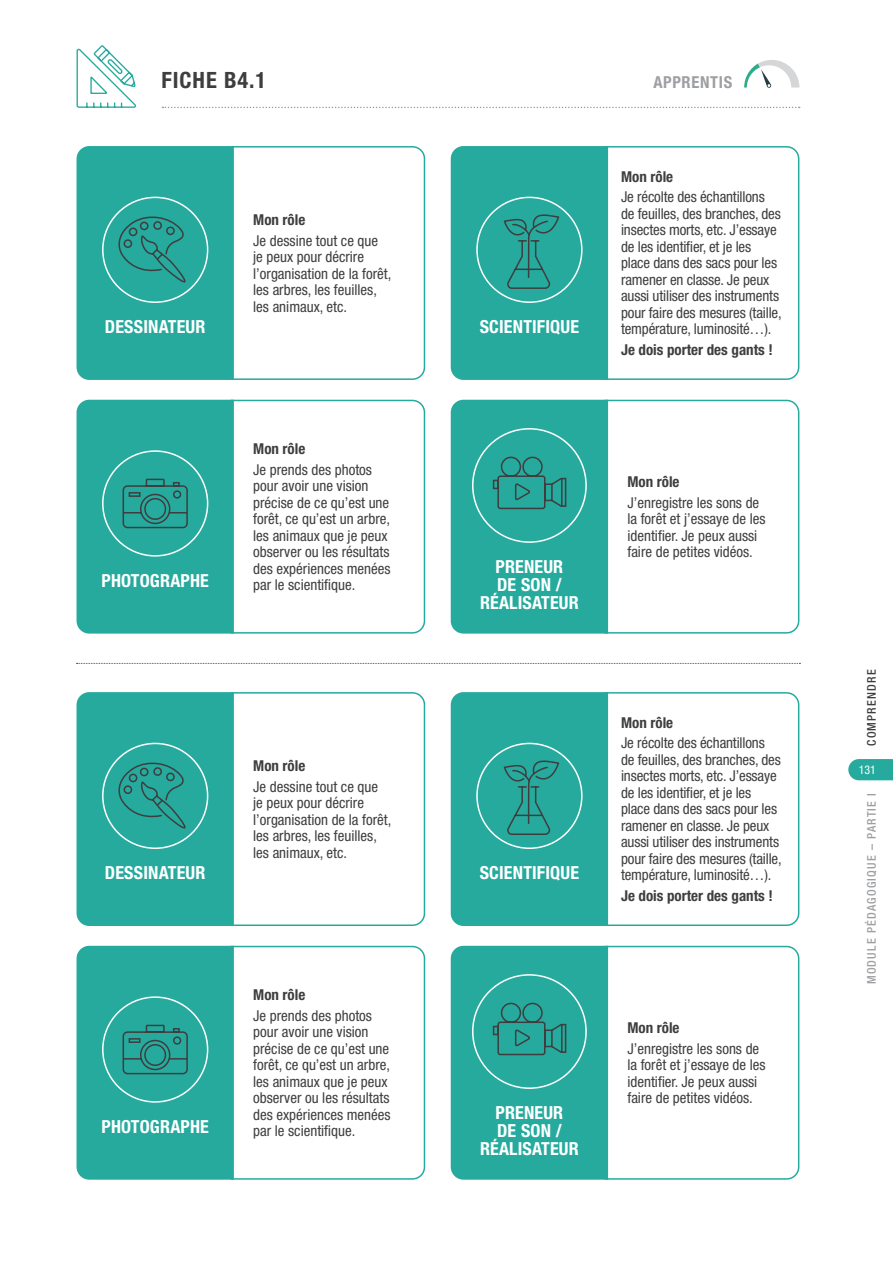
<style>
.page{position:relative;width:893px;height:1263px;background:#fff}
.page>*{position:absolute;margin:0;border:0;box-sizing:border-box;transform-origin:0 0}
.t1{font:700 condensed 22.5px "Helvetica Neue LT Std";letter-spacing:.04em;color:#3e3e3f}
.t2{font:700 condensed 18px/18px "Helvetica Neue LT Std";letter-spacing:.01em;color:#fff;text-align:center}
.t3{font:700 condensed 16.5px "Helvetica Neue LT Std";letter-spacing:.04em;color:#9d9fa2}
.t4{font:condensed 15px/16.5px "Helvetica Neue LT Std";color:#3e3e3f}
.t5{font:700 condensed 15px "Helvetica Neue LT Std";color:#3e3e3f}
.t6{font:500 condensed 12px "Helvetica Neue LT Std";letter-spacing:.1em;color:#9d9fa2}
.t7{font:500 condensed 12px "Helvetica Neue LT Std";letter-spacing:.1em;color:#3e3e3f}
.t8{font:condensed 12px "Helvetica Neue LT Std";color:#fff}
</style>
<div class="page">
<svg style="left:76px;top:45px;width:60px;height:63px"></svg>
<svg style="left:744px;top:60px;width:55px;height:28px"></svg>
<svg style="left:162px;top:107px;width:638px;height:1px"></svg>
<svg style="left:848px;top:759px;width:45px;height:21px"></svg>
<svg style="left:234px;top:146px;width:192px;height:234px"></svg>
<div style="left:77px;top:146px;width:157px;height:234px;background:#25aa9d"></div>
<div style="left:102px;top:197px;width:106px;height:106px;border:2px solid #fff;border-radius:50%"></div>
<svg style="left:234px;top:692px;width:192px;height:234px"></svg>
<div style="left:77px;top:692px;width:157px;height:234px;background:#25aa9d"></div>
<div style="left:102px;top:743px;width:106px;height:106px;border:2px solid #fff;border-radius:50%"></div>
<svg style="left:230px;top:399px;width:196px;height:235px"></svg>
<div style="left:77px;top:400px;width:157px;height:234px;background:#25aa9d"></div>
<div style="left:102px;top:450px;width:106px;height:107px;border:2px solid #fff;border-radius:50%"></div>
<svg style="left:230px;top:945px;width:196px;height:235px"></svg>
<div style="left:77px;top:946px;width:157px;height:234px;background:#25aa9d"></div>
<div style="left:102px;top:996px;width:106px;height:107px;border:2px solid #fff;border-radius:50%"></div>
<svg style="left:608px;top:146px;width:192px;height:234px"></svg>
<div style="left:451px;top:146px;width:157px;height:234px;background:#25aa9d"></div>
<div style="left:476px;top:197px;width:107px;height:106px;border:2px solid #fff;border-radius:50%"></div>
<svg style="left:608px;top:692px;width:192px;height:234px"></svg>
<div style="left:451px;top:692px;width:157px;height:234px;background:#25aa9d"></div>
<div style="left:476px;top:743px;width:107px;height:106px;border:2px solid #fff;border-radius:50%"></div>
<svg style="left:604px;top:399px;width:196px;height:235px"></svg>
<div style="left:451px;top:400px;width:157px;height:234px;background:#25aa9d"></div>
<div style="left:472px;top:428px;width:115px;height:115px;border:2px solid #fff;border-radius:50%"></div>
<svg style="left:604px;top:945px;width:196px;height:235px"></svg>
<div style="left:451px;top:946px;width:157px;height:234px;background:#25aa9d"></div>
<div style="left:472px;top:974px;width:115px;height:115px;border:2px solid #fff;border-radius:50%"></div>
<svg style="left:77px;top:663px;width:723px;height:1px"></svg>
<h1 class="t1" style="left:162px;top:66px;width:106px">FICHE B4.1</h1>
<p class="t3" style="left:653px;top:72px;width:80px">APPRENTIS</p>
<p class="t2" style="left:105px;top:318px;width:102px">DESSINATEUR</p>
<p class="t5" style="left:253px;top:211px;width:54px">Mon rôle</p>
<p class="t4" style="left:253px;top:232px;width:140px">Je dessine tout ce que je peux pour décrire l’organisation de la forêt, les arbres, les feuilles, les animaux, etc.</p>
<p class="t5" style="left:253px;top:439px;width:54px">Mon rôle</p>
<p class="t4" style="left:253px;top:461px;width:139px">Je prends des photos pour avoir une vision précise de ce qu’est une forêt, ce qu’est un arbre, les animaux que je peux observer ou les résultats des expériences menées</p>
<p class="t2" style="left:101px;top:571px;width:109px">PHOTOGRAPHE</p>
<p class="t4" style="left:253px;top:576px;width:104px">par le scientifique.</p>
<p class="t2" style="left:105px;top:864px;width:102px">DESSINATEUR</p>
<p class="t5" style="left:253px;top:757px;width:54px">Mon rôle</p>
<p class="t4" style="left:253px;top:778px;width:140px">Je dessine tout ce que je peux pour décrire l’organisation de la forêt, les arbres, les feuilles, les animaux, etc.</p>
<p class="t5" style="left:253px;top:985px;width:54px">Mon rôle</p>
<p class="t4" style="left:253px;top:1007px;width:139px">Je prends des photos pour avoir une vision précise de ce qu’est une forêt, ce qu’est un arbre, les animaux que je peux observer ou les résultats des expériences menées</p>
<p class="t2" style="left:101px;top:1117px;width:109px">PHOTOGRAPHE</p>
<p class="t4" style="left:253px;top:1122px;width:104px">par le scientifique.</p>
<p class="t2" style="left:480px;top:318px;width:101px">SCIENTIFIQUE</p>
<p class="t5" style="left:621px;top:167px;width:54px">Mon rôle</p>
<p class="t4" style="left:621px;top:189px;width:162px">Je récolte des échantillons de feuilles, des branches, des insectes morts, etc. J’essaye de les identifier, et je les place dans des sacs pour les ramener en classe. Je peux aussi utiliser des instruments pour faire des mesures (taille, température, luminosité…).</p>
<p class="t5" style="left:621px;top:341px;width:153px">Je dois porter des gants !</p>
<p class="t2" style="left:480px;top:558px;width:100px">PRENEUR<br>DE SON /<br>RÉALISATEUR</p>
<p class="t5" style="left:627px;top:472px;width:54px">Mon rôle</p>
<p class="t4" style="left:627px;top:494px;width:140px">J’enregistre les sons de la forêt et j’essaye de les identifier. Je peux aussi faire de petites vidéos.</p>
<p class="t2" style="left:480px;top:864px;width:101px">SCIENTIFIQUE</p>
<p class="t5" style="left:621px;top:713px;width:54px">Mon rôle</p>
<p class="t4" style="left:621px;top:735px;width:162px">Je récolte des échantillons de feuilles, des branches, des insectes morts, etc. J’essaye de les identifier, et je les place dans des sacs pour les ramener en classe. Je peux aussi utiliser des instruments pour faire des mesures (taille, température, luminosité…).</p>
<p class="t5" style="left:621px;top:887px;width:153px">Je dois porter des gants !</p>
<p class="t2" style="left:480px;top:1104px;width:100px">PRENEUR<br>DE SON /<br>RÉALISATEUR</p>
<p class="t5" style="left:627px;top:1018px;width:54px">Mon rôle</p>
<p class="t4" style="left:627px;top:1040px;width:140px">J’enregistre les sons de la forêt et j’essaye de les identifier. Je peux aussi faire de petites vidéos.</p>
<p class="t7" style="left:864px;top:746px;width:78px;rotate:-90deg">COMPRENDRE</p>
<p class="t8" style="left:859px;top:763px;width:19px">131</p>
<p class="t6" style="left:864px;top:984px;width:193px;rotate:-90deg">MODULE PÉDAGOGIQUE – PARTIE I</p>
</div>
